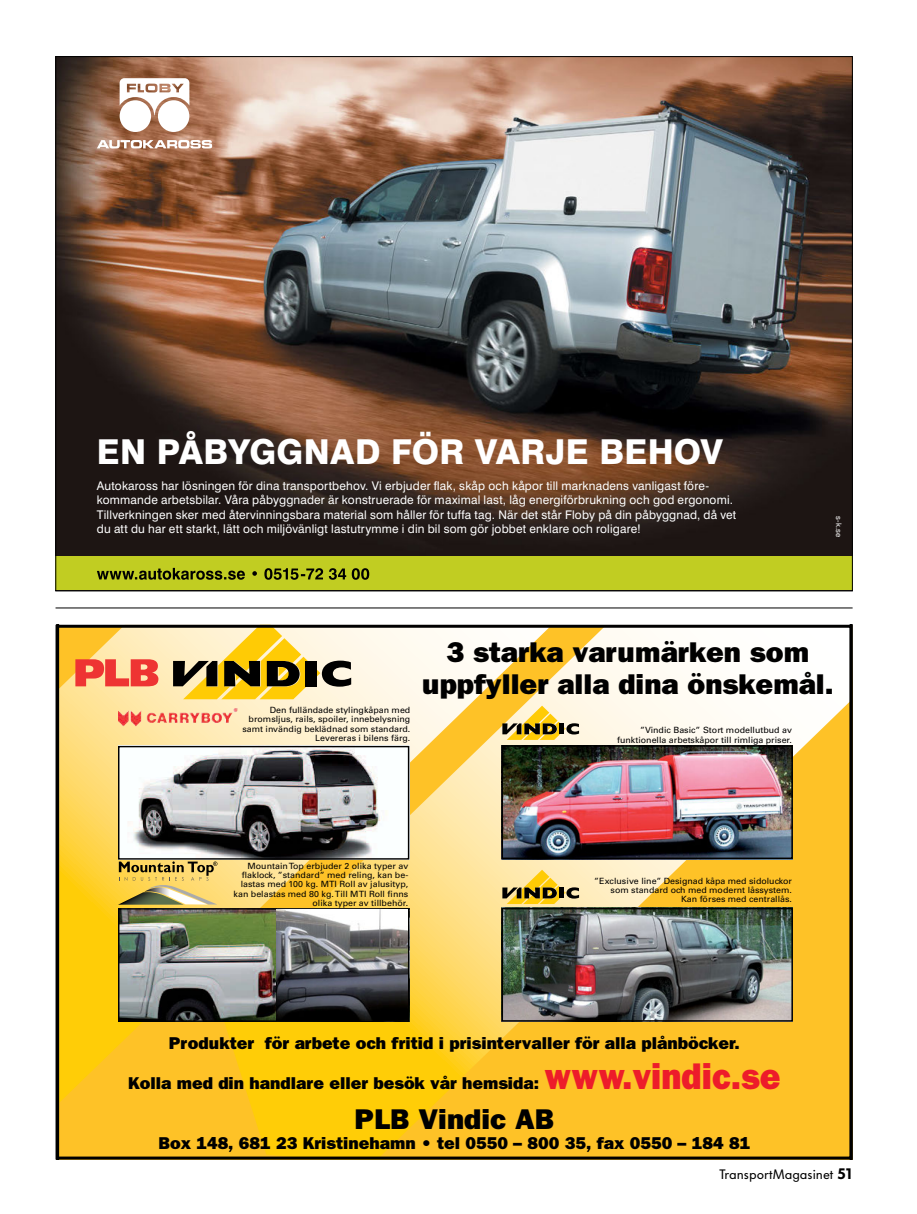
<style>
.page{position:relative;width:917px;height:1214px;background:#fff}
.page>*{position:absolute;margin:0;border:0;box-sizing:border-box;transform-origin:0 0}
.t1{font:800 34.35px "Swiss 721 BT";letter-spacing:.01em;color:#fff}
.t2{font:800 28.65px/31.5px "Franklin Gothic";color:#000;text-align:center}
.t3{font:800 17.25px "Franklin Gothic";color:#000}
.t4{font:13.5px "VW Headline";color:#000}
.t5{font:12px/14.4px "Swiss 721 BT";letter-spacing:.015em;color:#fff}
.t6{font:8.55px/9.3px "Univers";color:#000;text-align:right}
.t7{font:7.65px "Swiss 721 BT";color:#fff}
.s1{font-size:37.2px;color:#ed1c2a}
.s2{font-weight:900;font-size:15px}
</style>
<div class="page">
<img style="left:57px;top:58px;width:793px;height:498px">
<div style="left:55px;top:556px;width:797px;height:34px;background:#c1cd22"></div>
<svg style="left:97px;top:568px;width:272px;height:12px"></svg>
<svg style="left:120px;top:78px;width:69px;height:37px"></svg>
<div style="left:120px;top:100px;width:31px;height:32px;background:#fff;border-radius:50%"></div>
<div style="left:158px;top:100px;width:31px;height:32px;background:#fff;border-radius:50%"></div>
<svg style="left:97px;top:140px;width:115px;height:8px"></svg>
<svg style="left:59px;top:629px;width:789px;height:526px;background:#fdd561"></svg>
<img style="left:120px;top:748px;width:287px;height:109px">
<div style="left:118px;top:746px;width:291px;height:113px;border:1px solid #000"></div>
<svg style="left:502px;top:706px;width:77px;height:34px;background:#cbb56b"></svg>
<img style="left:118px;top:708px;width:119px;height:18px">
<svg style="left:173px;top:629px;width:178px;height:70px;background:#c4af69"></svg>
<svg style="left:75px;top:659px;width:83px;height:27px;background:#f36a56"></svg>
<svg style="left:502px;top:870px;width:77px;height:34px;background:#cbb361"></svg>
<img style="left:120px;top:910px;width:156px;height:110px">
<div style="left:118px;top:908px;width:291px;height:114px;border:1px solid #000"></div>
<svg style="left:118px;top:861px;width:99px;height:44px;background:#cab261"></svg>
<div style="left:55px;top:625px;width:797px;height:534px;border:3px solid #000"></div>
<hr style="left:55px;top:608px;width:797px;height:1px;background:#000">
<img style="left:504px;top:748px;width:285px;height:108px">
<div style="left:501px;top:745px;width:291px;height:114px;border:2px solid #000"></div>
<img style="left:504px;top:911px;width:285px;height:107px">
<div style="left:501px;top:908px;width:291px;height:113px;border:2px solid #000"></div>
<img style="left:276px;top:909px;width:132px;height:111px">
<h1 class="t1" style="left:97px;top:431px;width:627px">EN PÅBYGGNAD FÖR VARJE BEHOV</h1>
<p class="t5" style="left:97px;top:478px;width:640px">Autokaross har lösningen för dina transportbehov. Vi erbjuder flak, skåp och kåpor till marknadens vanligast före&shy;kommande arbetsbilar. Våra påbyggnader är konstruerade för maximal last, låg energiförbrukning och god ergonomi.<br>Tillverkningen sker med återvinningsbara material som håller för tuffa tag. När det står Floby på din påbyggnad, då vet du att du har ett starkt, lätt och miljövänligt lastutrymme i din bil som gör jobbet enklare och roligare!</p>
<p class="t7" style="left:843px;top:516px;width:23px;rotate:90deg">s-k.se</p>
<p class="t6" style="left:242px;top:705px;width:169px">Den fulländade stylingkåpan med bromsljus, rails, spoiler, innebelysning samt invändig beklädnad som standard.<br>Levereras i bilens färg.</p>
<h2 class="t2" style="left:422px;top:637px;width:413px">3 starka varumärken som uppfyller alla dina önskemål.</h2>
<p class="t6" style="left:617px;top:725px;width:176px">”Vindic Basic” Stort modellutbud av funktionella arbetskåpor till rimliga priser.</p>
<p class="t6" style="left:233px;top:861px;width:176px">Mountain Top erbjuder 2 olika typer av flaklock, ”standard” med reling, kan be&shy;lastas med 100 kg. MTI Roll av jalusityp, kan belastas med 80 kg. Till MTI Roll finns olika typer av tillbehör.</p>
<p class="t6" style="left:594px;top:876px;width:199px">”Exclusive line” Designad kåpa med sidoluckor som standard och med modernt låssystem.<br>Kan förses med centrallås.</p>
<h3 class="t3" style="left:169px;top:1033px;width:572px">Produkter för arbete och fritid i prisintervaller för alla plånböcker.</h3>
<h3 class="t3" style="left:128px;top:1073px;width:653px">Kolla med din handlare eller besök vår hemsida: <span class="s1">www.vindic.se</span></h3>
<h2 class="t2" style="left:354px;top:1104px;width:201px">PLB Vindic AB</h2>
<h3 class="t3" style="left:158px;top:1133px;width:593px">Box 148, 681 23 Kristinehamn • tel 0550 – 800 35, fax 0550 – 184 81</h3>
<h3 class="t4" style="left:719px;top:1167px;width:134px">TransportMagasinet <span class="s2">51</span></h3>
</div>
